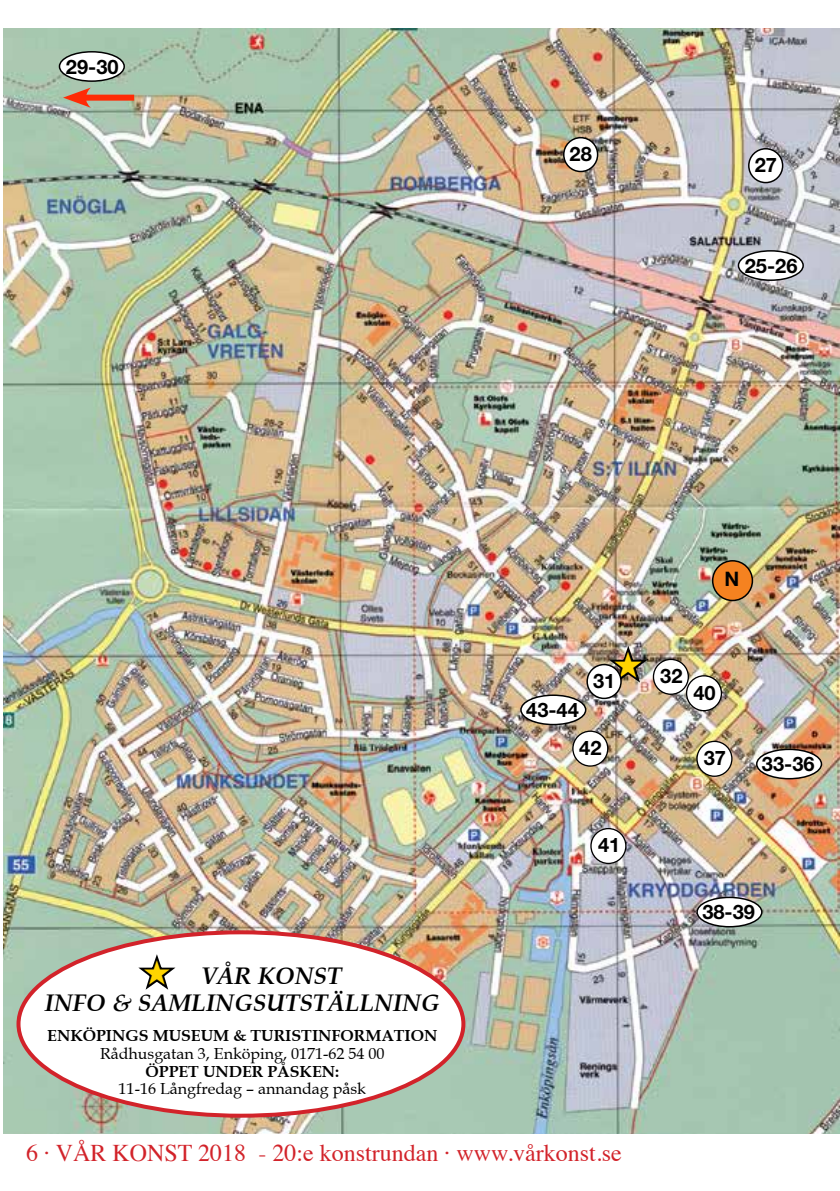
<style>
.page{position:relative;width:840px;height:1191px;background:#fff}
.page>*{position:absolute;margin:0;border:0;box-sizing:border-box;transform-origin:0 0}
.t1{font:36px "Mathematical Pi Six";color:#ffd400}
.t2{font:24px "Times";color:#d2232a}
.t3{font:italic 700 24px/26.4px "Book Antiqua";color:#000;text-align:center}
.t4{font:700 20px "Helvetica Neue";color:#000}
.t5{font:16px "Book Antiqua";color:#000}
.t6{font:700 16px "Book Antiqua";color:#000}
.s1{font-family:"Mathematical Pi Six";font-weight:400;font-style:normal;font-size:34px;color:#ffd400}
</style>
<div class="page">
<img style="left:3px;top:29px;width:836px;height:1104px">
<div style="left:18px;top:932px;width:445px;height:183px;background:#fff;border-radius:50%"></div>
<svg style="left:138px;top:955px;width:38px;height:35px"></svg>
<img style="left:602px;top:647px;width:51px;height:40px">
<div style="left:748px;top:149px;width:34px;height:34px;background:#fff;border-radius:50%"></div>
<div style="left:747px;top:148px;width:36px;height:35px;border:2px solid #000;border-radius:50%"></div>
<div style="left:563px;top:138px;width:34px;height:33px;background:#fff;border-radius:50%"></div>
<div style="left:562px;top:137px;width:36px;height:35px;border:2px solid #000;border-radius:50%"></div>
<div style="left:712px;top:561px;width:40px;height:39px;background:#f58220;border-radius:50%"></div>
<div style="left:711px;top:560px;width:41px;height:41px;border:2px solid #000;border-radius:50%"></div>
<div style="left:520px;top:695px;width:65px;height:29px;background:#fff;border-radius:50%"></div>
<div style="left:520px;top:694px;width:66px;height:31px;border:2px solid #000;border-radius:50%"></div>
<div style="left:572px;top:731px;width:35px;height:35px;background:#fff;border-radius:50%"></div>
<div style="left:572px;top:730px;width:36px;height:36px;border:1px solid #000;border-radius:50%"></div>
<div style="left:653px;top:659px;width:35px;height:35px;background:#fff;border-radius:50%"></div>
<div style="left:652px;top:659px;width:36px;height:36px;border:1px solid #000;border-radius:50%"></div>
<div style="left:756px;top:749px;width:65px;height:29px;background:#fff;border-radius:50%"></div>
<div style="left:755px;top:748px;width:66px;height:31px;border:2px solid #000;border-radius:50%"></div>
<div style="left:738px;top:251px;width:64px;height:29px;background:#fff;border-radius:50%"></div>
<div style="left:737px;top:250px;width:66px;height:31px;border:2px solid #000;border-radius:50%"></div>
<div style="left:587px;top:664px;width:33px;height:34px;background:#fff;border-radius:50%"></div>
<div style="left:586px;top:664px;width:35px;height:35px;border:2px solid #000;border-radius:50%"></div>
<div style="left:80px;top:95px;width:54px;height:6px;background:#ff2b06"></div>
<svg style="left:63px;top:88px;width:28px;height:20px"></svg>
<div style="left:59px;top:52px;width:65px;height:29px;background:#fff;border-radius:50%"></div>
<div style="left:59px;top:51px;width:66px;height:31px;border:2px solid #000;border-radius:50%"></div>
<div style="left:696px;top:897px;width:65px;height:29px;background:#fff;border-radius:50%"></div>
<div style="left:696px;top:896px;width:66px;height:31px;border:2px solid #000;border-radius:50%"></div>
<div style="left:686px;top:676px;width:35px;height:34px;background:#fff;border-radius:50%"></div>
<div style="left:685px;top:675px;width:36px;height:36px;border:1px solid #000;border-radius:50%"></div>
<div style="left:590px;top:828px;width:35px;height:35px;background:#fff;border-radius:50%"></div>
<div style="left:590px;top:828px;width:36px;height:36px;border:1px solid #000;border-radius:50%"></div>
<div style="left:696px;top:741px;width:35px;height:35px;background:#fff;border-radius:50%"></div>
<div style="left:696px;top:740px;width:36px;height:37px;border:1px solid #000;border-radius:50%"></div>
<p class="t4" style="left:66px;top:54px;width:54px">29-30</p>
<p class="t4" style="left:569px;top:141px;width:24px">28</p>
<p class="t4" style="left:754px;top:152px;width:24px">27</p>
<p class="t4" style="left:744px;top:253px;width:54px">25-26</p>
<p class="t4" style="left:724px;top:567px;width:16px">N</p>
<p class="t4" style="left:526px;top:697px;width:54px">43-44</p>
<h1 class="t1" style="left:613px;top:650px;width:31px">w</h1>
<p class="t4" style="left:592px;top:668px;width:24px">31</p>
<p class="t4" style="left:579px;top:735px;width:24px">42</p>
<p class="t4" style="left:660px;top:664px;width:24px">32</p>
<p class="t4" style="left:693px;top:680px;width:24px">40</p>
<p class="t4" style="left:703px;top:746px;width:24px">37</p>
<p class="t4" style="left:761px;top:751px;width:54px">33-36</p>
<h2 class="t3" style="left:45px;top:963px;width:396px"><span class="s1">w</span> VÅR KONST<br>INFO &amp; SAMLINGSUTSTÄLLNING</h2>
<p class="t6" style="left:47px;top:1026px;width:391px">ENKÖPINGS MUSEUM &amp; TURISTINFORMATION</p>
<p class="t5" style="left:100px;top:1043px;width:286px">Rådhusgatan 3, Enköping, 0171-62 54 00</p>
<p class="t6" style="left:145px;top:1061px;width:25px">ÖPPET</p>
<p class="t6" style="left:203px;top:1061px;width:13px">UNDER</p>
<p class="t6" style="left:267px;top:1061px;width:13px">PÅSKEN</p>
<p class="t6" style="left:335px;top:1061px;width:5px">:</p>
<p class="t5" style="left:119px;top:1078px;width:249px">11-16 Långfredag – annandag påsk</p>
<p class="t4" style="left:597px;top:833px;width:24px">41</p>
<h2 class="t2" style="left:26px;top:1130px;width:596px">6 · VÅR KONST 2018 - 20:e konstrundan · www.vårkonst.se</h2>
<p class="t4" style="left:702px;top:899px;width:54px">38-39</p>
</div>
